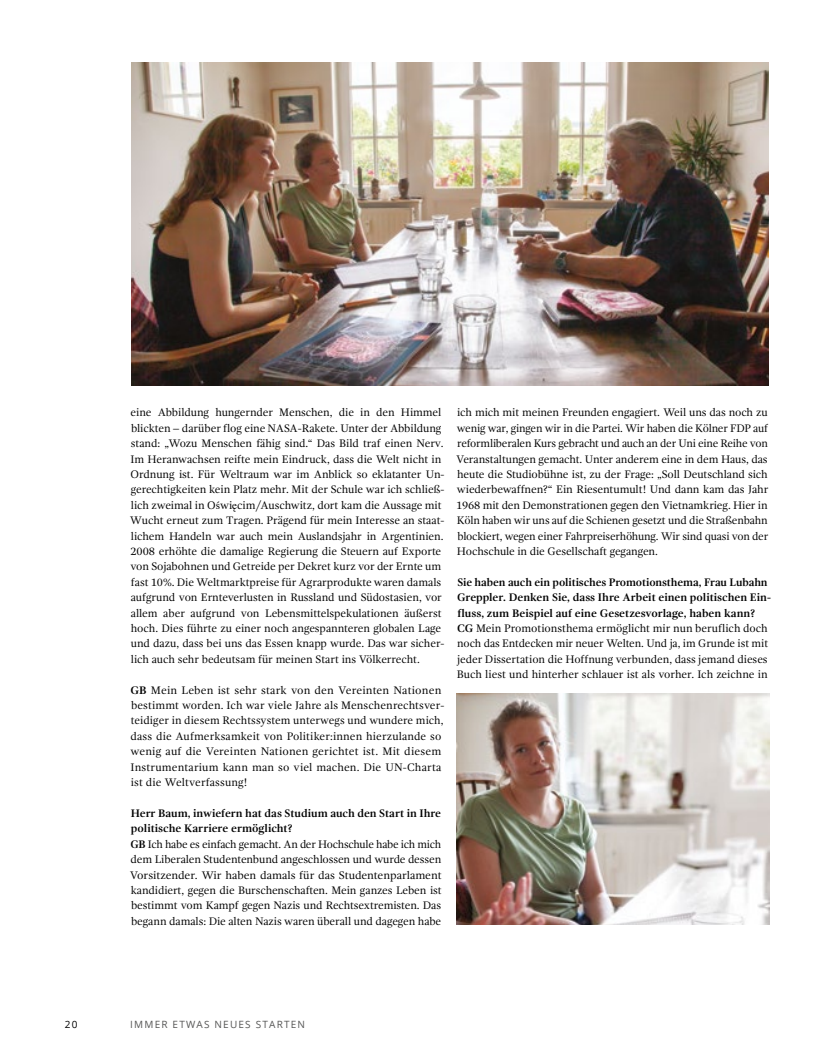
<style>
.page{position:relative;width:815px;height:1063px;background:#fff}
.page>*{position:absolute;margin:0;border:0;box-sizing:border-box;transform-origin:0 0}
.t1{font:11.25px/15.4px "Gandhi Serif";letter-spacing:-.005em;color:#000}
.t2{font:10px "Open Sans";letter-spacing:.12em;color:#565655}
.t3{font:10px "Open Sans";color:#000}
.s1{font-family:"Times"}
.s2{font-weight:700}
</style>
<div class="page">
<img style="left:131px;top:62px;width:638px;height:324px">
<img style="left:457px;top:694px;width:312px;height:231px">
<p class="t1" style="left:130px;top:405px;width:316px">eine Abbildung hungernder Menschen, die in den Himmel blickten – darüber flog eine NASA-Rakete. Unter der Abbildung stand: „Wozu Menschen fähig sind.“ Das Bild traf einen Nerv.<br>Im Heranwachsen reifte mein Eindruck, dass die Welt nicht in Ordnung ist. Für Weltraum war im Anblick so eklatanter Un&shy;gerechtigkeiten kein Platz mehr. Mit der Schule war ich schließ&shy;lich zweimal in O<span class="s1">ś</span>wi<span class="s1">ę</span>cim/Auschwitz, dort kam die Aussage mit Wucht erneut zum Tragen. Prägend für mein Interesse an staat&shy;lichem Handeln war auch mein Auslandsjahr in Argentinien.<br>2008 erhöhte die damalige Regierung die Steuern auf Exporte von Sojabohnen und Getreide per Dekret kurz vor der Ernte um fast 10%. Die Weltmarktpreise für Agrarprodukte waren damals aufgrund von Ernteverlusten in Russland und Südostasien, vor allem aber aufgrund von Lebensmittelspekulationen äußerst hoch. Dies führte zu einer noch angespannteren globalen Lage und dazu, dass bei uns das Essen knapp wurde. Das war sicher&shy;lich auch sehr bedeutsam für meinen Start ins Völkerrecht.</p>
<p class="t1" style="left:131px;top:682px;width:315px"><span class="s2">GB</span> Mein Leben ist sehr stark von den Vereinten Nationen bestimmt worden. Ich war viele Jahre als Menschenrechtsver&shy;teidiger in diesem Rechtssystem unterwegs und wundere mich, dass die Aufmerksamkeit von Politiker:innen hierzulande so wenig auf die Vereinten Nationen gerichtet ist. Mit diesem Instrumentarium kann man so viel machen. Die UN-Charta ist die Weltverfassung!</p>
<p class="t1" style="left:130px;top:805px;width:313px"><span class="s2">Herr Baum, inwiefern hat das Studium auch den Start in Ihre politische Karriere ermöglicht?<br>GB</span> Ich habe es einfach gemacht. An der Hochschule habe ich mich dem Liberalen Studentenbund angeschlossen und wurde dessen Vorsitzender. Wir haben damals für das Studentenparlament kandidiert, gegen die Burschenschaften. Mein ganzes Leben ist bestimmt vom Kampf gegen Nazis und Rechtsextremisten. Das begann damals: Die alten Nazis waren überall und dagegen habe</p>
<p class="t1" style="left:456px;top:405px;width:314px;text-align:justify">ich mich mit meinen Freunden engagiert. Weil uns das noch zu wenig war, gingen wir in die Partei. Wir haben die Kölner FDP auf reformliberalen Kurs gebracht und auch an der Uni eine Reihe von Veranstaltungen gemacht. Unter anderem eine in dem Haus, das heute die Studiobühne ist, zu der Frage: „Soll Deutschland sich wiederbewaffnen?“ Ein Riesentumult! Und dann kam das Jahr 1968 mit den Demonstrationen gegen den Vietnamkrieg. Hier in Köln haben wir uns auf die Schienen gesetzt und die Straßenbahn blockiert, wegen einer Fahrpreiserhöhung. Wir sind quasi von der Hochschule in die Gesellschaft gegangen.</p>
<p class="t1" style="left:457px;top:574px;width:315px"><span class="s2">Sie haben auch ein politisches Promotionsthema, Frau Lubahn Greppler. Denken Sie, dass Ihre Arbeit einen politischen Ein&shy;fluss, zum Beispiel auf eine Gesetzesvorlage, haben kann?<br>CG</span> Mein Promotionsthema ermöglicht mir nun beruflich doch noch das Entdecken mir neuer Welten. Und ja, im Grunde ist mit jeder Dissertation die Hoffnung verbunden, dass jemand dieses Buch liest und hinterher schlauer ist als vorher. Ich zeichne in</p>
<p class="t3" style="left:65px;top:1018px;width:14px">20</p>
<p class="t2" style="left:130px;top:1018px;width:51px">IMMER ETWA</p>
<p class="t2" style="left:204px;top:1018px;width:67px">S NEUES STARTEN</p>
</div>
